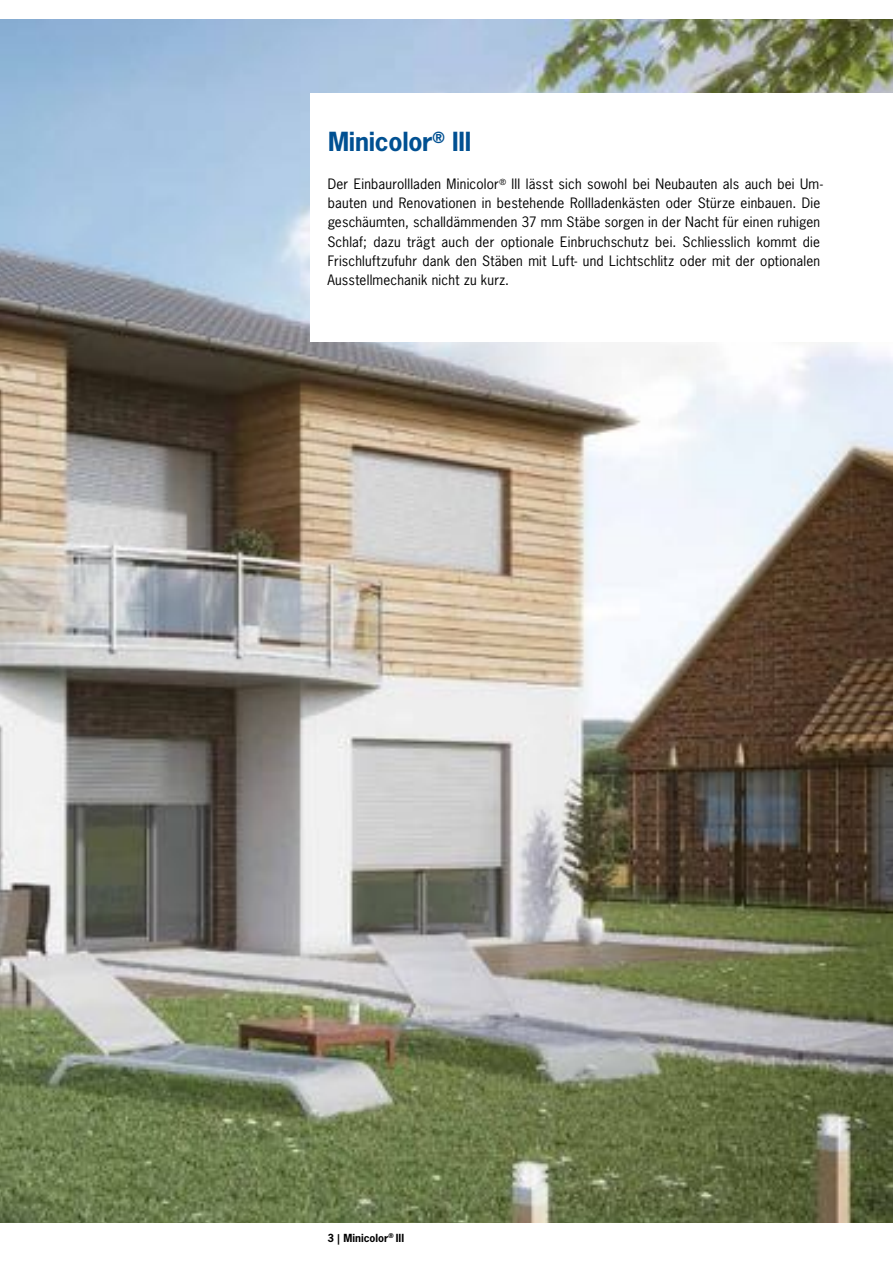
<style>
.page{position:relative;width:893px;height:1263px;background:#fff}
.page>*{position:absolute;margin:0;border:0;box-sizing:border-box;transform-origin:0 0}
.t1{font:700 24.75px "News Gothic";letter-spacing:-.01em;color:#005092}
.t2{font:13.5px/19.2px "News Gothic";letter-spacing:.015em;color:#000}
.t3{font:700 10.5px "News Gothic";color:#000}
</style>
<div class="page">
<img style="left:0;top:19px;width:893px;height:1203px">
<div style="left:310px;top:94px;width:583px;height:248px;background:#fff"></div>
<h1 class="t1" style="left:328px;top:125px;width:145px">Minicolor<sup>®</sup> III</h1>
<p class="t2" style="left:327px;top:174px;width:497px">Der Einbaurollladen Minicolor<sup>®</sup> III lässt sich sowohl bei Neubauten als auch bei Um&shy;bauten und Renovationen in bestehende Rollladenkästen oder Stürze einbauen. Die geschäumten, schalldämmenden 37 mm Stäbe sorgen in der Nacht für einen ruhigen Schlaf; dazu trägt auch der optionale Einbruchschutz bei. Schliesslich kommt die Frischluftzufuhr dank den Stäben mit Luft- und Lichtschlitz oder mit der optionalen Ausstellmechanik nicht zu kurz.</p>
<p class="t3" style="left:327px;top:1231px;width:78px">3 | Minicolor<sup>®</sup> III</p>
</div>
